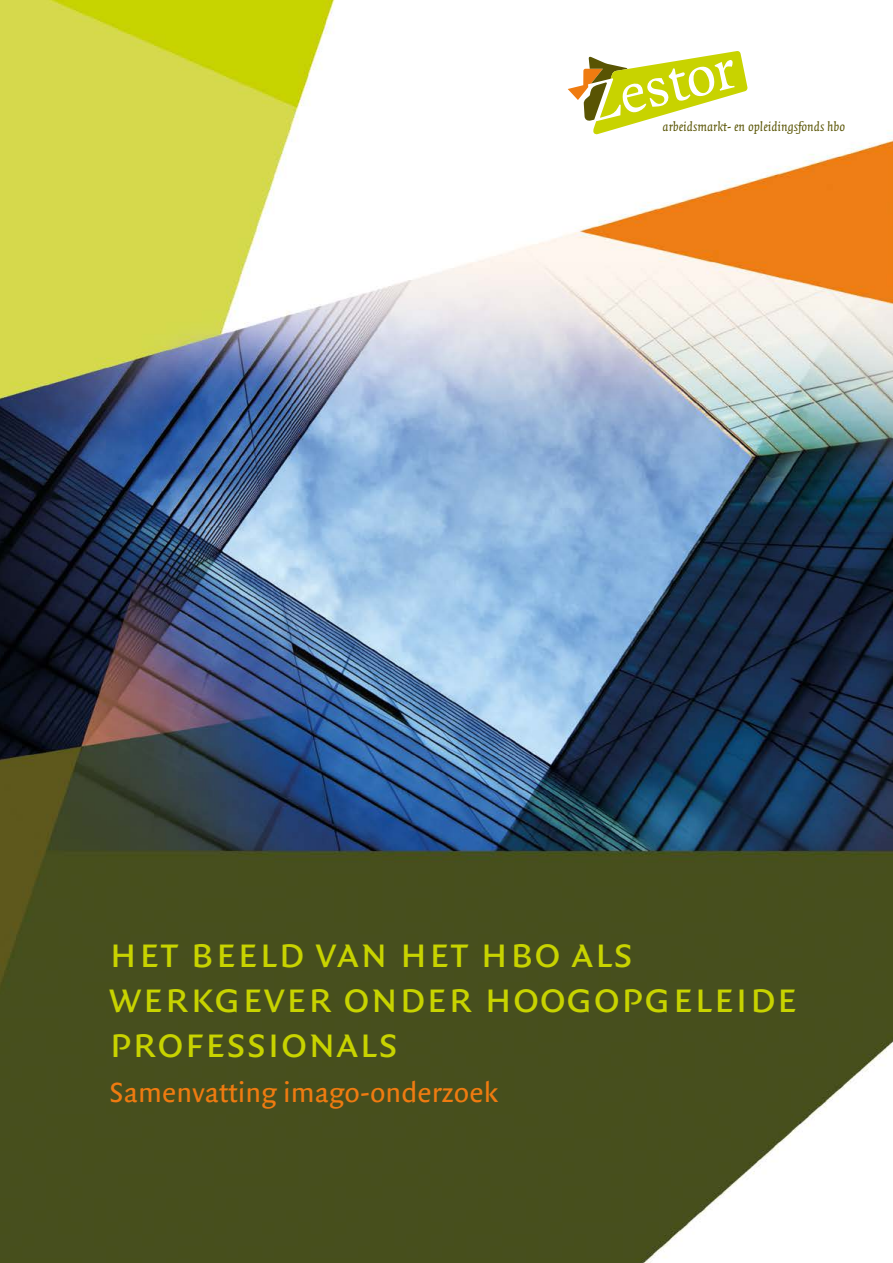
<style>
.page{position:relative;width:893px;height:1263px;background:#fff}
.page>*{position:absolute;margin:0;border:0;box-sizing:border-box;transform-origin:0 0}
.t1{font:45px/45px "Quadraat Sans Small Caps";letter-spacing:.025em;color:#c8d300}
.t2{font:30px "Quadraat Sans";color:#ef7b10}
.t3{font:italic 13.8px "Quadraat";color:#595403}
</style>
<div class="page">
<img style="left:0;top:0;width:893px;height:1263px">
<svg style="left:568px;top:51px;width:180px;height:84px"></svg>
<p class="t3" style="left:663px;top:119px;width:184px">arbeidsmarkt- en opleidingsfonds hbo</p>
<p class="t1" style="left:109px;top:931px;width:689px">het beeld van het hbo als werkgever onder hoogopgeleide professionals</p>
<p class="t2" style="left:109px;top:1075px;width:391px">Samenvatting imago-onderzoek</p>
</div>
